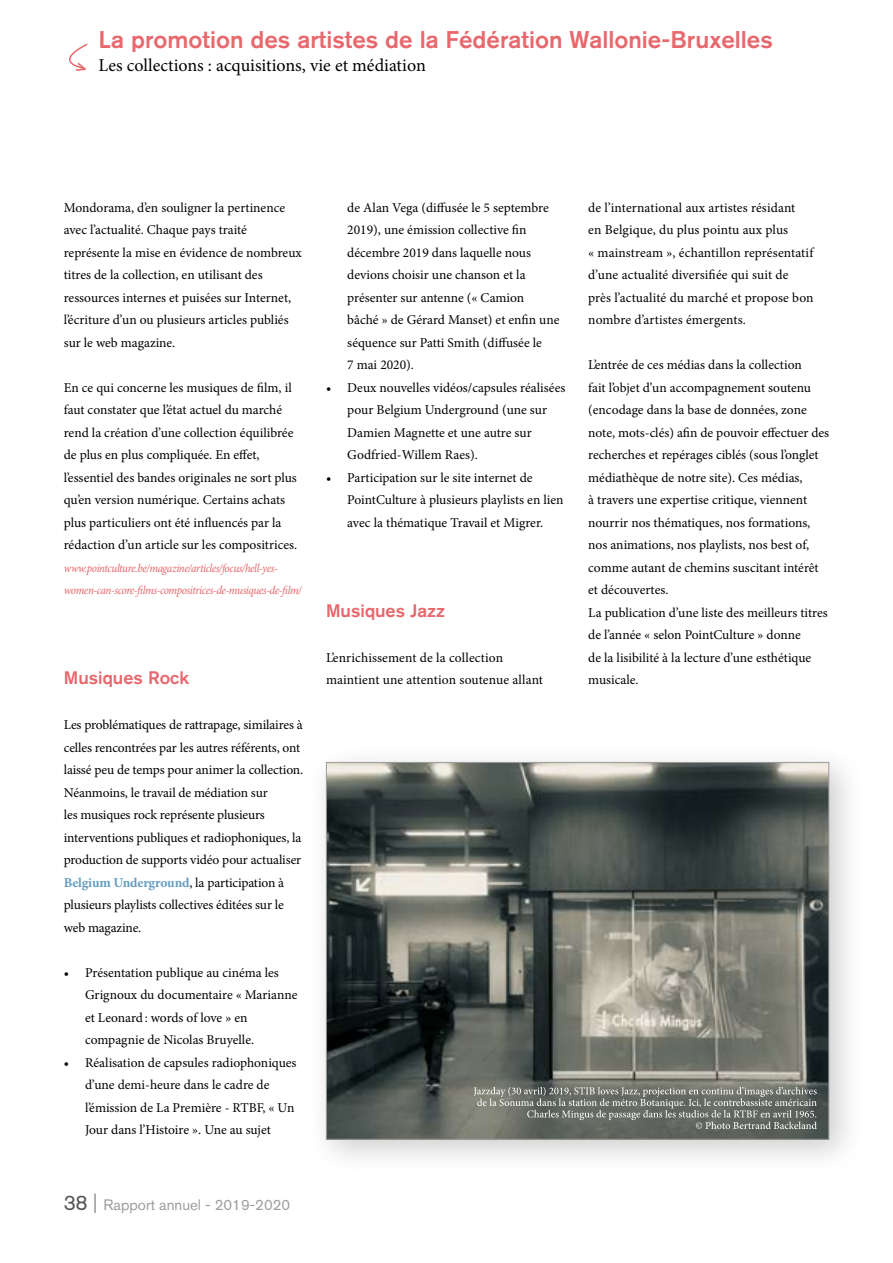
<style>
.page{position:relative;width:893px;height:1263px;background:#fff}
.page>*{position:absolute;margin:0;border:0;box-sizing:border-box;transform-origin:0 0}
.t1{font:500 24px "Akzidenz Grotesk BQ";color:#e7686d}
.t2{font:18px "Minion Pro";color:#000}
.t3{font:500 18px "Akzidenz Grotesk BQ";color:#e7686d}
.t4{font:15px "Akzidenz Grotesk BQ";color:#9d9d9c}
.t5{font:13.5px/22.5px "Minion Pro";color:#000}
.t6{font:italic condensed 12px/22.5px "Minion Pro";letter-spacing:-.035em;color:#e7686d}
.s1{font-weight:700;color:#659cbf}
.s2{font-size:21px;color:#575756}
.s3{font-size:21px}
</style>
<div class="page">
<div style="left:307px;top:743px;width:559px;height:433px;background:#000;opacity:.2"></div>
<img style="left:328px;top:764px;width:499px;height:374px">
<svg style="left:474px;top:1087px;width:343px;height:42px;background:#7b7e78"></svg>
<svg style="left:69px;top:43px;width:19px;height:26px"></svg>
<h1 class="t1" style="left:99px;top:25px;width:676px">La promotion des artistes de la Fédération Wallonie-Bruxelles</h1>
<h2 class="t2" style="left:99px;top:54px;width:329px">Les collections : acquisitions, vie et médiation</h2>
<p class="t5" style="left:64px;top:196px;width:240px">Mondorama, d’en souligner la pertinence avec l’actualité. Chaque pays traité représente la mise en évidence de nombreux titres de la collection, en utilisant des ressources internes et puisées sur Internet, l’écriture d’un ou plusieurs articles publiés sur le web magazine.</p>
<p class="t5" style="left:64px;top:376px;width:235px">En ce qui concerne les musiques de film, il faut constater que l’état actuel du marché rend la création d’une collection équilibrée de plus en plus compliquée. En effet, l’essentiel des bandes originales ne sort plus qu’en version numérique. Certains achats plus particuliers ont été influencés par la rédaction d’un article sur les compositrices.</p>
<p class="t6" style="left:64px;top:557px;width:239px">www.pointculture.be/magazine/articles/focus/hell-yes&shy;women-can-score-films-compositrices-de-musiques-de-film/</p>
<h2 class="t3" style="left:64px;top:667px;width:127px">Musiques Rock</h2>
<p class="t5" style="left:64px;top:714px;width:241px">Les problématiques de rattrapage, similaires à celles rencontrées par les autres référents, ont laissé peu de temps pour animer la collection.<br>Néanmoins, le travail de médiation sur<br>les musiques rock représente plusieurs interventions publiques et radiophoniques, la production de supports vidéo pour actualiser <span class="s1">Belgium Underground</span>, la participation à plusieurs playlists collectives éditées sur le web magazine.</p>
<p class="t5" style="left:85px;top:961px;width:214px;text-indent:-21px">• Présentation publique au cinéma les Grignoux du documentaire « Marianne et Leonard: words of love » en compagnie de Nicolas Bruyelle.</p>
<p class="t5" style="left:85px;top:1051px;width:213px;text-indent:-21px">• Réalisation de capsules radiophoniques d’une demi-heure dans le cadre de l’émission de La Première - RTBF, « Un Jour dans l’Histoire ». Une au sujet</p>
<p class="t4" style="left:64px;top:1196px;width:228px"><span class="s2">38</span> <span class="s3">|</span> Rapport annuel - 2019-2020</p>
<p class="t5" style="left:347px;top:196px;width:214px">de Alan Vega (diffusée le 5 septembre<br>2019), une émission collective fin décembre 2019 dans laquelle nous devions choisir une chanson et la présenter sur antenne (« Camion<br>bâché » de Gérard Manset) et enfin une séquence sur Patti Smith (diffusée le<br>7 mai 2020).</p>
<p class="t5" style="left:347px;top:376px;width:220px;text-indent:-21px">• Deux nouvelles vidéos/capsules réalisées pour Belgium Underground (une sur Damien Magnette et une autre sur Godfried-Willem Raes).</p>
<p class="t5" style="left:347px;top:466px;width:218px;text-indent:-21px">• Participation sur le site internet de<br>PointCulture à plusieurs playlists en lien avec la thématique Travail et Migrer.</p>
<h2 class="t3" style="left:326px;top:599px;width:121px">Musiques Jazz</h2>
<p class="t5" style="left:326px;top:646px;width:219px">L’enrichissement de la collection maintient une attention soutenue allant</p>
<p class="t5" style="left:588px;top:196px;width:227px">de l’international aux artistes résidant<br>en Belgique, du plus pointu aux plus<br>« mainstream », échantillon représentatif d’une actualité diversifiée qui suit de près l’actualité du marché et propose bon nombre d’artistes émergents.</p>
<p class="t5" style="left:588px;top:354px;width:242px">L’entrée de ces médias dans la collection<br>fait l’objet d’un accompagnement soutenu (encodage dans la base de données, zone note, mots-clés) afin de pouvoir effectuer des recherches et repérages ciblés (sous l’onglet médiathèque de notre site). Ces médias,<br>à travers une expertise critique, viennent nourrir nos thématiques, nos formations, nos animations, nos playlists, nos best of, comme autant de chemins suscitant intérêt et découvertes.<br>La publication d’une liste des meilleurs titres de l’année « selon PointCulture » donne<br>de la lisibilité à la lecture d’une esthétique musicale.</p>
</div>
